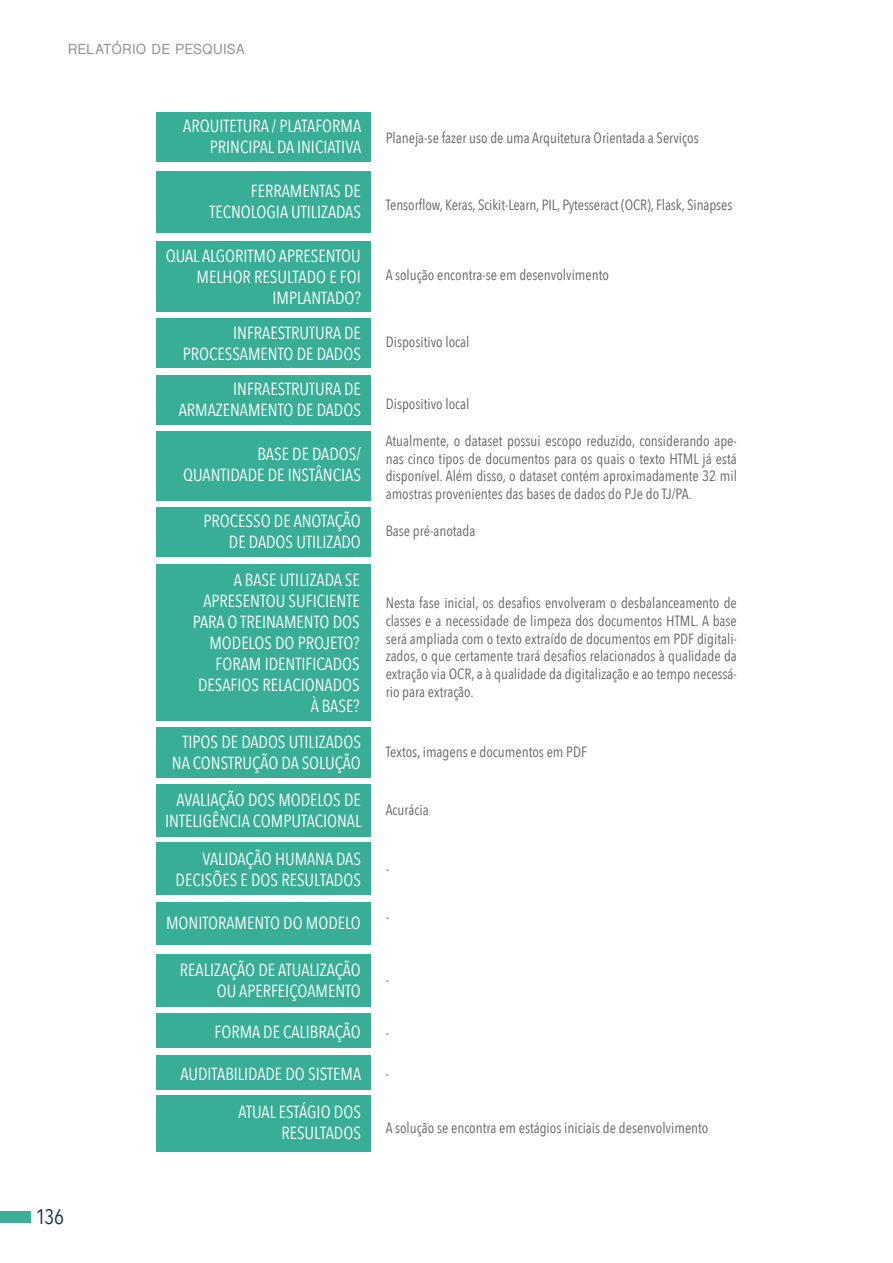
<style>
.page{position:relative;width:893px;height:1263px;background:#fff}
.page>*{position:absolute;margin:0;border:0;box-sizing:border-box;transform-origin:0 0}
.t1{font:21px "Avenir Next Condensed";color:#152e4a}
.t2{font:17.55px/21px "Avenir Next Condensed";color:#fff;text-align:right}
.t3{font:14.85px/17.9px "Avenir Next Condensed";color:#646363;text-align:justify}
.t4{font:700 13.5px "Shree Dev 0714";letter-spacing:.06em;color:#929292}
</style>
<div class="page">
<div style="left:0;top:1212px;width:30px;height:11px;background:#3aaf96"></div>
<div style="left:156px;top:112px;width:214px;height:49px;background:#38ae96"></div>
<div style="left:156px;top:172px;width:214px;height:61px;background:#38ae96"></div>
<div style="left:156px;top:727px;width:214px;height:50px;background:#38ae96"></div>
<div style="left:156px;top:784px;width:214px;height:52px;background:#38ae96"></div>
<div style="left:156px;top:843px;width:214px;height:52px;background:#38ae96"></div>
<div style="left:156px;top:241px;width:214px;height:71px;background:#38ae96"></div>
<div style="left:156px;top:564px;width:214px;height:156px;background:#38ae96"></div>
<div style="left:156px;top:319px;width:214px;height:49px;background:#38ae96"></div>
<div style="left:156px;top:375px;width:214px;height:50px;background:#38ae96"></div>
<div style="left:156px;top:507px;width:214px;height:50px;background:#38ae96"></div>
<div style="left:156px;top:431px;width:214px;height:69px;background:#38ae96"></div>
<div style="left:156px;top:954px;width:214px;height:52px;background:#38ae96"></div>
<div style="left:156px;top:1013px;width:214px;height:34px;background:#38ae96"></div>
<div style="left:156px;top:902px;width:214px;height:43px;background:#38ae96"></div>
<div style="left:156px;top:1055px;width:214px;height:34px;background:#38ae96"></div>
<div style="left:156px;top:1096px;width:214px;height:56px;background:#38ae96"></div>
<p class="t4" style="left:68px;top:41px;width:178px">RELATÓRIO DE PESQUISA</p>
<p class="t2" style="left:183px;top:114px;width:179px">ARQUITETURA / PLATAFORMA<br>PRINCIPAL DA INICIATIVA</p>
<p class="t2" style="left:209px;top:179px;width:153px">FERRAMENTAS DE<br>TECNOLOGIA UTILIZADAS</p>
<p class="t2" style="left:166px;top:245px;width:197px">QUAL ALGORITMO APRESENTOU<br>MELHOR RESULTADO E FOI<br>IMPLANTADO?</p>
<p class="t2" style="left:183px;top:321px;width:180px">INFRAESTRUTURA DE<br>PROCESSAMENTO DE DADOS</p>
<p class="t2" style="left:179px;top:378px;width:184px">INFRAESTRUTURA DE<br>ARMAZENAMENTO DE DADOS</p>
<p class="t2" style="left:183px;top:443px;width:179px">BASE DE DADOS/<br>QUANTIDADE DE INSTÂNCIAS</p>
<p class="t2" style="left:203px;top:510px;width:159px">PROCESSO DE ANOTAÇÃO<br>DE DADOS UTILIZADO</p>
<p class="t2" style="left:193px;top:568px;width:168px">A BASE UTILIZADA SE<br>APRESENTOU SUFICIENTE<br>PARA O TREINAMENTO DOS<br>MODELOS DO PROJETO?<br>FORAM IDENTIFICADOS<br>DESAFIOS RELACIONADOS<br>À BASE?</p>
<p class="t3" style="left:386px;top:128px;width:314px">Planeja-se fazer uso de uma Arquitetura Orientada a Serviços</p>
<p class="t3" style="left:386px;top:195px;width:348px">Tensorflow, Keras, Scikit-Learn, PIL, Pytesseract (OCR), Flask, Sinapses</p>
<p class="t3" style="left:386px;top:265px;width:225px">A solução encontra-se em desenvolvimento</p>
<p class="t3" style="left:386px;top:332px;width:85px">Dispositivo local</p>
<p class="t3" style="left:386px;top:394px;width:85px">Dispositivo local</p>
<p class="t3" style="left:386px;top:431px;width:353px">Atualmente, o dataset possui escopo reduzido, considerando ape&shy;nas cinco tipos de documentos para os quais o texto HTML já está disponível. Além disso, o dataset contém aproximadamente 32 mil amostras provenientes das bases de dados do PJe do TJ/PA.</p>
<p class="t3" style="left:386px;top:521px;width:91px">Base pré-anotada</p>
<p class="t3" style="left:386px;top:593px;width:353px">Nesta fase inicial, os desafios envolveram o desbalanceamento de classes e a necessidade de limpeza dos documentos HTML. A base será ampliada com o texto extraído de documentos em PDF digitali&shy;zados, o que certamente trará desafios relacionados à qualidade da extração via OCR, a à qualidade da digitalização e ao tempo necessá&shy;rio para extração.</p>
<p class="t2" style="left:172px;top:730px;width:190px;text-align:center">TIPOS DE DADOS UTILIZADOS<br>NA CONSTRUÇÃO DA SOLUÇÃO</p>
<p class="t3" style="left:386px;top:742px;width:203px">Textos, imagens e documentos em PDF</p>
<p class="t3" style="left:386px;top:800px;width:44px">Acurácia</p>
<p class="t2" style="left:165px;top:789px;width:198px">AVALIAÇÃO DOS MODELOS DE<br>INTELIGÊNCIA COMPUTACIONAL</p>
<p class="t2" style="left:176px;top:848px;width:187px">VALIDAÇÃO HUMANA DAS<br>DECISÕES E DOS RESULTADOS</p>
<p class="t3" style="left:386px;top:859px;width:5px">-</p>
<h1 class="t1" style="left:36px;top:1199px;width:30px">136</h1>
<p class="t2" style="left:166px;top:912px;width:196px">MONITORAMENTO DO MODELO</p>
<p class="t2" style="left:180px;top:959px;width:182px">REALIZAÇÃO DE ATUALIZAÇÃO<br>OU APERFEIÇOAMENTO</p>
<p class="t2" style="left:214px;top:1021px;width:148px">FORMA DE CALIBRAÇÃO</p>
<p class="t2" style="left:181px;top:1062px;width:182px">AUDITABILIDADE DO SISTEMA</p>
<p class="t2" style="left:238px;top:1100px;width:124px">ATUAL ESTÁGIO DOS<br>RESULTADOS</p>
<p class="t3" style="left:386px;top:907px;width:5px">-</p>
<p class="t3" style="left:386px;top:970px;width:5px">-</p>
<p class="t3" style="left:386px;top:1023px;width:5px">-</p>
<p class="t3" style="left:386px;top:1065px;width:5px">-</p>
<p class="t3" style="left:386px;top:1118px;width:324px">A solução se encontra em estágios iniciais de desenvolvimento</p>
</div>
